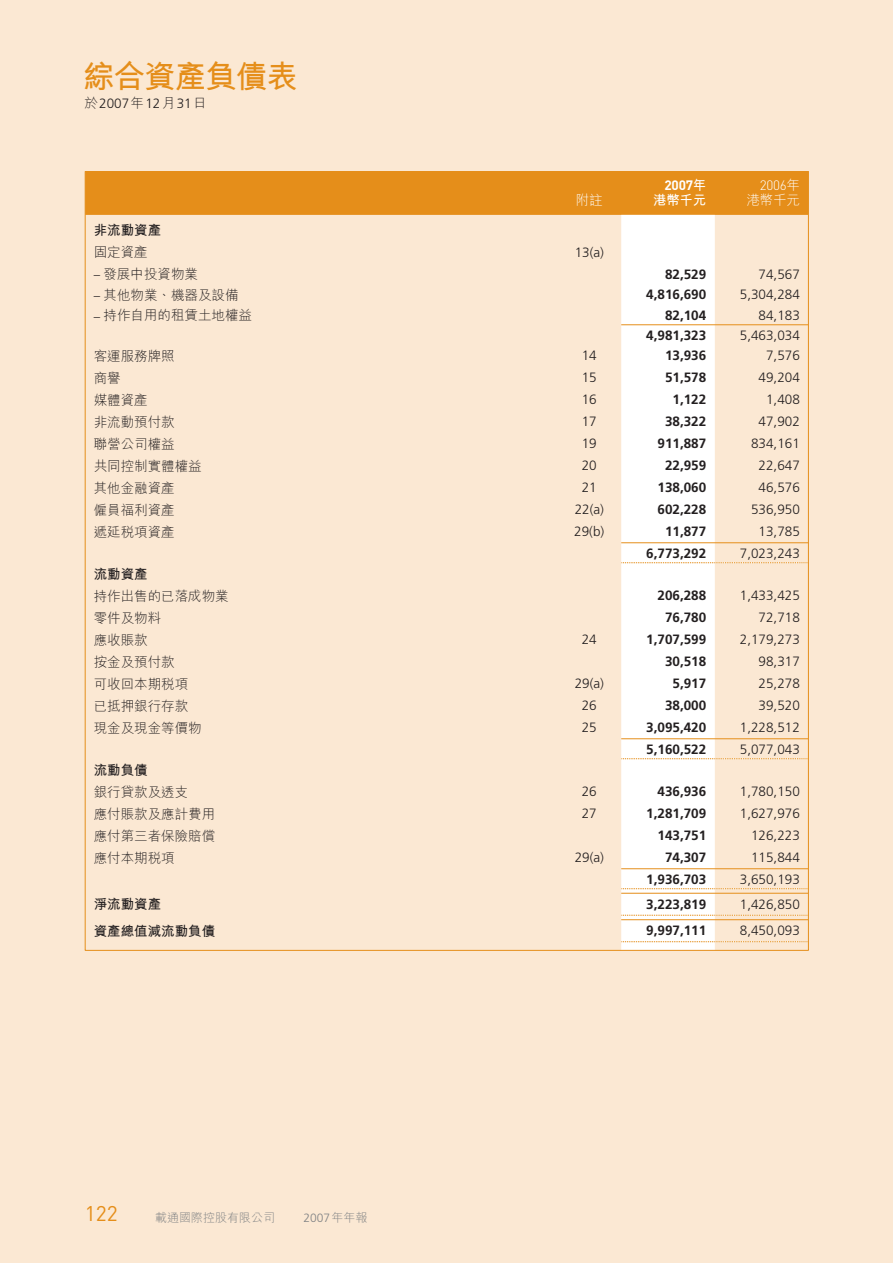
<style>
.page{position:relative;width:893px;height:1263px;background:#fff}
.page>*{position:absolute;margin:0;border:0;box-sizing:border-box;transform-origin:0 0}
.t1{font:31.5px "M Hei HK Bold B5 pc H";letter-spacing:-.03em;color:#e58e1a}
.t2{font:21px "DIN";color:#e58e1a}
.t3{font:300 13.5px "Frutiger";color:#231f20}
.t4{font:700 13.5px "Frutiger";color:#231f20}
.t5{font:13.5px "M Hei HK Light B5 pc H";color:#231f20}
.t6{font:13.5px "M Hei HK Bold B5 pc H";color:#231f20}
.t7{font:13.5px "M Hei HK Light B5 pc H";letter-spacing:-.02em;color:#fff}
.t8{font:700 13.5px "DIN";color:#fff}
.t9{font:300 13.5px "DIN";color:#fff}
.t10{font:13.5px "M Hei HK Bold B5 pc H";color:#fff}
.t11{font:12px "M Hei HK Light B5 pc H";color:#808284}
.t12{font:300 12px "Frutiger";color:#808284}
.s1{font-family:"M Hei HK Light B5 pc H";font-weight:400}
.s2{font-family:"M Hei HK Bold B5 pc H";font-weight:400}
.s3{font-family:"Frutiger";font-weight:300;font-size:12.75px}
</style>
<div class="page">
<div style="left:0;top:0;width:892px;height:1263px;background:#fbe8d3"></div>
<hr style="left:85px;top:171px;width:472px;height:1px;background:#e58e1a">
<hr style="left:557px;top:171px;width:251px;height:1px;background:#e58e1a">
<svg style="left:85px;top:172px;width:724px;height:779px"></svg>
<h1 class="t1" style="left:83px;top:65px;width:216px">綜合資產負債表</h1>
<p class="t3" style="left:84px;top:98px;width:124px"><span class="s1">於</span>2007<span class="s1">年</span>12<span class="s1">月</span>31<span class="s1">日</span></p>
<p class="t7" style="left:576px;top:195px;width:28px">附註</p>
<p class="t8" style="left:664px;top:176px;width:43px">2007<span class="s2">年</span></p>
<p class="t10" style="left:653px;top:195px;width:55px">港幣千元</p>
<p class="t9" style="left:759px;top:177px;width:42px">2006<span class="s1">年</span></p>
<p class="t7" style="left:746px;top:195px;width:55px">港幣千元</p>
<p class="t6" style="left:94px;top:225px;width:69px">非流動資產</p>
<p class="t5" style="left:94px;top:247px;width:55px">固定資產</p>
<p class="t3" style="left:574px;top:247px;width:31px">13(a)</p>
<p class="t5" style="left:94px;top:269px;width:106px"><span class="s3">–</span> 發展中投資物業</p>
<p class="t4" style="left:665px;top:269px;width:43px">82,529</p>
<p class="t3" style="left:758px;top:269px;width:43px">74,567</p>
<p class="t5" style="left:94px;top:290px;width:146px"><span class="s3">–</span> 其他物業、機器及設備</p>
<p class="t4" style="left:646px;top:289px;width:62px">4,816,690</p>
<p class="t3" style="left:739px;top:289px;width:62px">5,304,284</p>
<p class="t5" style="left:94px;top:310px;width:160px"><span class="s3">–</span> 持作自用的租賃土地權益</p>
<p class="t4" style="left:665px;top:310px;width:43px">82,104</p>
<p class="t3" style="left:758px;top:310px;width:43px">84,183</p>
<p class="t4" style="left:646px;top:330px;width:62px">4,981,323</p>
<p class="t3" style="left:739px;top:330px;width:62px">5,463,034</p>
<p class="t5" style="left:94px;top:351px;width:82px">客運服務牌照</p>
<p class="t3" style="left:581px;top:350px;width:17px">14</p>
<p class="t4" style="left:665px;top:350px;width:43px">13,936</p>
<p class="t3" style="left:766px;top:350px;width:35px">7,576</p>
<p class="t5" style="left:94px;top:373px;width:28px">商譽</p>
<p class="t3" style="left:581px;top:372px;width:17px">15</p>
<p class="t4" style="left:665px;top:372px;width:43px">51,578</p>
<p class="t3" style="left:758px;top:372px;width:43px">49,204</p>
<p class="t5" style="left:94px;top:395px;width:55px">媒體資產</p>
<p class="t3" style="left:581px;top:394px;width:17px">16</p>
<p class="t4" style="left:672px;top:394px;width:35px">1,122</p>
<p class="t3" style="left:766px;top:394px;width:35px">1,408</p>
<p class="t5" style="left:94px;top:417px;width:82px">非流動預付款</p>
<p class="t3" style="left:581px;top:416px;width:17px">17</p>
<p class="t4" style="left:665px;top:416px;width:43px">38,322</p>
<p class="t3" style="left:758px;top:416px;width:43px">47,902</p>
<p class="t5" style="left:94px;top:439px;width:82px">聯營公司權益</p>
<p class="t3" style="left:581px;top:438px;width:17px">19</p>
<p class="t4" style="left:657px;top:438px;width:50px">911,887</p>
<p class="t3" style="left:751px;top:438px;width:50px">834,161</p>
<p class="t5" style="left:94px;top:461px;width:109px">共同控制實體權益</p>
<p class="t3" style="left:581px;top:460px;width:17px">20</p>
<p class="t4" style="left:665px;top:460px;width:43px">22,959</p>
<p class="t3" style="left:758px;top:460px;width:43px">22,647</p>
<p class="t5" style="left:94px;top:483px;width:82px">其他金融資產</p>
<p class="t3" style="left:581px;top:482px;width:17px">21</p>
<p class="t4" style="left:657px;top:482px;width:50px">138,060</p>
<p class="t3" style="left:758px;top:482px;width:43px">46,576</p>
<p class="t5" style="left:94px;top:505px;width:82px">僱員福利資產</p>
<p class="t3" style="left:574px;top:504px;width:31px">22(a)</p>
<p class="t4" style="left:657px;top:504px;width:50px">602,228</p>
<p class="t3" style="left:751px;top:504px;width:50px">536,950</p>
<p class="t5" style="left:94px;top:527px;width:82px">遞延稅項資產</p>
<p class="t3" style="left:574px;top:526px;width:32px">29(b)</p>
<p class="t4" style="left:665px;top:526px;width:43px">11,877</p>
<p class="t3" style="left:758px;top:526px;width:43px">13,785</p>
<p class="t4" style="left:646px;top:548px;width:62px">6,773,292</p>
<p class="t3" style="left:739px;top:548px;width:62px">7,023,243</p>
<p class="t6" style="left:94px;top:569px;width:55px">流動資產</p>
<p class="t5" style="left:94px;top:591px;width:136px">持作出售的已落成物業</p>
<p class="t4" style="left:657px;top:590px;width:50px">206,288</p>
<p class="t3" style="left:739px;top:590px;width:62px">1,433,425</p>
<p class="t5" style="left:94px;top:613px;width:69px">零件及物料</p>
<p class="t4" style="left:665px;top:612px;width:43px">76,780</p>
<p class="t3" style="left:758px;top:612px;width:43px">72,718</p>
<p class="t5" style="left:94px;top:635px;width:55px">應收賬款</p>
<p class="t3" style="left:581px;top:634px;width:17px">24</p>
<p class="t4" style="left:646px;top:634px;width:62px">1,707,599</p>
<p class="t3" style="left:739px;top:634px;width:62px">2,179,273</p>
<p class="t5" style="left:94px;top:657px;width:82px">按金及預付款</p>
<p class="t4" style="left:665px;top:656px;width:43px">30,518</p>
<p class="t3" style="left:758px;top:656px;width:43px">98,317</p>
<p class="t5" style="left:94px;top:679px;width:96px">可收回本期稅項</p>
<p class="t3" style="left:574px;top:678px;width:31px">29(a)</p>
<p class="t4" style="left:672px;top:678px;width:35px">5,917</p>
<p class="t3" style="left:758px;top:678px;width:43px">25,278</p>
<p class="t5" style="left:94px;top:701px;width:96px">已抵押銀行存款</p>
<p class="t3" style="left:581px;top:700px;width:17px">26</p>
<p class="t4" style="left:665px;top:700px;width:43px">38,000</p>
<p class="t3" style="left:758px;top:700px;width:43px">39,520</p>
<p class="t5" style="left:94px;top:723px;width:109px">現金及現金等價物</p>
<p class="t3" style="left:581px;top:722px;width:17px">25</p>
<p class="t4" style="left:646px;top:722px;width:62px">3,095,420</p>
<p class="t3" style="left:739px;top:722px;width:62px">1,228,512</p>
<p class="t4" style="left:646px;top:744px;width:62px">5,160,522</p>
<p class="t3" style="left:739px;top:744px;width:62px">5,077,043</p>
<p class="t6" style="left:94px;top:765px;width:55px">流動負債</p>
<p class="t5" style="left:94px;top:787px;width:96px">銀行貸款及透支</p>
<p class="t3" style="left:581px;top:786px;width:17px">26</p>
<p class="t4" style="left:657px;top:786px;width:50px">436,936</p>
<p class="t3" style="left:739px;top:786px;width:62px">1,780,150</p>
<p class="t5" style="left:94px;top:809px;width:123px">應付賬款及應計費用</p>
<p class="t3" style="left:581px;top:808px;width:17px">27</p>
<p class="t4" style="left:646px;top:808px;width:62px">1,281,709</p>
<p class="t3" style="left:739px;top:808px;width:62px">1,627,976</p>
<p class="t5" style="left:94px;top:831px;width:123px">應付第三者保險賠償</p>
<p class="t4" style="left:657px;top:830px;width:50px">143,751</p>
<p class="t3" style="left:751px;top:830px;width:50px">126,223</p>
<p class="t5" style="left:94px;top:853px;width:82px">應付本期稅項</p>
<p class="t3" style="left:574px;top:852px;width:31px">29(a)</p>
<p class="t4" style="left:665px;top:852px;width:43px">74,307</p>
<p class="t3" style="left:751px;top:852px;width:50px">115,844</p>
<p class="t4" style="left:646px;top:874px;width:62px">1,936,703</p>
<p class="t3" style="left:739px;top:874px;width:62px">3,650,193</p>
<p class="t6" style="left:94px;top:899px;width:69px">淨流動資產</p>
<p class="t4" style="left:646px;top:899px;width:62px">3,223,819</p>
<p class="t3" style="left:739px;top:899px;width:62px">1,426,850</p>
<p class="t6" style="left:94px;top:926px;width:123px">資產總值減流動負債</p>
<p class="t4" style="left:646px;top:925px;width:62px">9,997,111</p>
<p class="t3" style="left:739px;top:925px;width:62px">8,450,093</p>
<h2 class="t2" style="left:85px;top:1201px;width:34px">122</h2>
<p class="t11" style="left:155px;top:1213px;width:121px">載通國際控股有限公司</p>
<p class="t12" style="left:303px;top:1213px;width:65px">2007<span class="s1">年年報</span></p>
</div>
